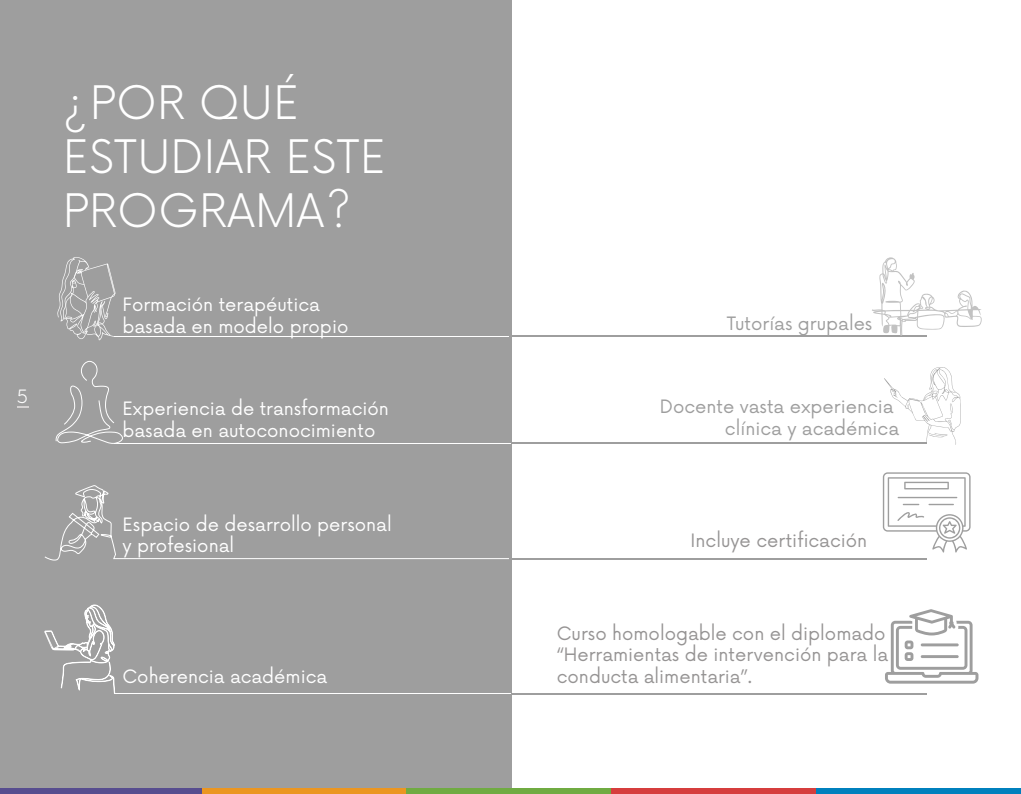
<style>
.page{position:relative;width:1021px;height:794px;background:#fff}
.page>*{position:absolute;margin:0;border:0;box-sizing:border-box;transform-origin:0 0}
.t1{font:300 45px/54px "Now Alt";color:#fff}
.t2{font:18px/21.6px "Now Alt";color:#fff}
.t3{font:18px/21.6px "Now Alt";color:#969494}
.t4{font:18px/21.6px "Now Alt";color:#9e9e9e}
.t5{font:300 18px "Now Alt";color:#fff}
</style>
<div class="page">
<div style="left:0;top:0;width:511px;height:794px;background:#9e9e9e"></div>
<svg style="left:45px;top:485px;width:464px;height:75px"></svg>
<svg style="left:57px;top:257px;width:59px;height:83px"></svg>
<svg style="left:56px;top:361px;width:67px;height:83px"></svg>
<svg style="left:44px;top:604px;width:71px;height:89px"></svg>
<svg style="left:883px;top:367px;width:77px;height:77px"></svg>
<hr style="left:114px;top:336px;width:396px;height:1px;background:#fff">
<hr style="left:509px;top:442px;width:417px;height:1px;background:#9e9e9e">
<hr style="left:509px;top:335px;width:417px;height:1px;background:#9e9e9e">
<hr style="left:509px;top:558px;width:417px;height:1px;background:#9e9e9e">
<hr style="left:509px;top:693px;width:417px;height:1px;background:#9e9e9e">
<hr style="left:114px;top:443px;width:396px;height:1px;background:#fff">
<hr style="left:114px;top:693px;width:396px;height:1px;background:#fff">
<div style="left:0;top:789px;width:205px;height:5px;background:#574d8f"></div>
<div style="left:202px;top:789px;width:205px;height:5px;background:#eb9621"></div>
<div style="left:406px;top:789px;width:205px;height:5px;background:#70ab42"></div>
<div style="left:611px;top:789px;width:205px;height:5px;background:#d63d3d"></div>
<div style="left:816px;top:789px;width:204px;height:5px;background:#0080bd"></div>
<svg style="left:872px;top:257px;width:109px;height:79px"></svg>
<svg style="left:882px;top:472px;width:88px;height:80px"></svg>
<svg style="left:885px;top:609px;width:93px;height:74px"></svg>
<hr style="left:920px;top:643px;width:38px;height:3px;background:#9e9e9e">
<hr style="left:920px;top:655px;width:38px;height:3px;background:#9e9e9e">
<p class="t5" style="left:17px;top:382px;width:13px">5</p>
<h1 class="t1" style="left:63px;top:72px;width:325px">¿POR QUÉ<br>ESTUDIAR ESTE<br>PROGRAMA?</h1>
<p class="t2" style="left:122px;top:293px;width:227px">Formación terapéutica basada en modelo propio</p>
<p class="t2" style="left:122px;top:397px;width:268px">Experiencia de transformación basada en autoconocimiento</p>
<p class="t2" style="left:122px;top:512px;width:271px">Espacio de desarrollo personal y profesional</p>
<p class="t2" style="left:122px;top:665px;width:206px">Coherencia académica</p>
<p class="t4" style="left:727px;top:311px;width:147px">Tutorías grupales</p>
<p class="t4" style="left:725px;top:394px;width:176px;text-indent:-65px">Docente vasta experiencia clínica y académica</p>
<p class="t3" style="left:690px;top:528px;width:178px">Incluye certificación</p>
<p class="t3" style="left:557px;top:621px;width:333px">Curso homologable con el diplomado “Herramientas de intervención para la conducta alimentaria”.</p>
</div>
